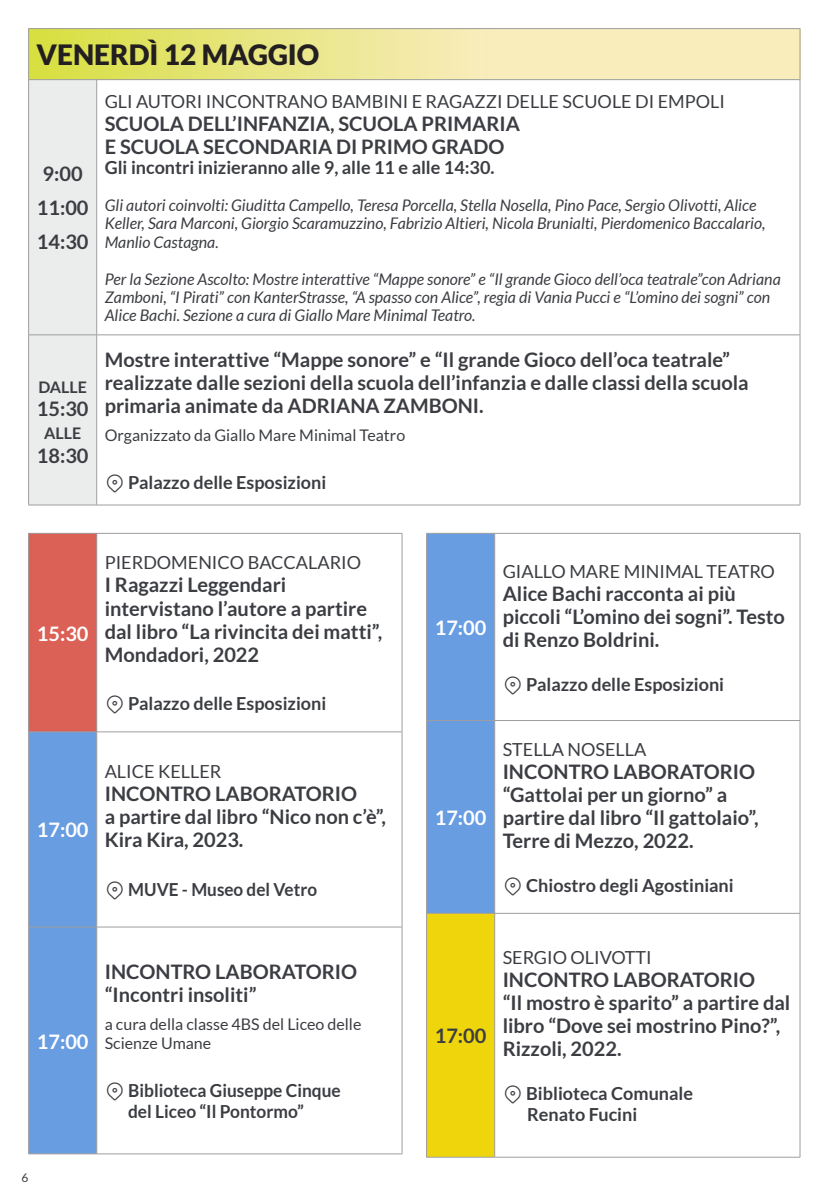
<style>
.page{position:relative;width:840px;height:1191px;background:#fff}
.page>*{position:absolute;margin:0;border:0;box-sizing:border-box;transform-origin:0 0}
.t1{font:900 28px "Lato";color:#231f20}
.t2{font:700 20px/23px "Lato";color:#3b3d42}
.t3{font:700 20px "Lato";color:#fff}
.t4{font:700 18px/20.6px "Lato";color:#3b3d42}
.t5{font:18px "Lato";color:#3b3d42}
.t6{font:700 18px/20.6px "Lato";color:#3b3d42;scale:.96 1}
.t7{font:700 18px "Lato";color:#3b3d42;scale:.95 1}
.t8{font:italic 16px/18.4px "Lato";color:#3b3d42}
.t9{font:16px/18.4px "Lato";color:#3b3d42}
.t10{font:700 16px "Lato";color:#3b3d42}
.t11{font:12px "Lato";color:#3b3d42}
</style>
<div class="page">
<div style="left:29px;top:533px;width:68px;height:199px;background:#db6157"></div>
<div style="left:29px;top:732px;width:67px;height:421px;background:#689de2"></div>
<hr style="left:28px;top:533px;width:69px;height:1px;background:#9d9ea0">
<hr style="left:28px;top:533px;width:1px;height:198px;background:#9d9ea0">
<hr style="left:97px;top:533px;width:305px;height:1px;background:#9d9ea0">
<hr style="left:96px;top:533px;width:1px;height:198px;background:#9d9ea0">
<hr style="left:401px;top:533px;width:1px;height:198px;background:#9d9ea0">
<hr style="left:28px;top:731px;width:69px;height:1px;background:#9d9ea0">
<hr style="left:28px;top:732px;width:1px;height:194px;background:#9d9ea0">
<hr style="left:97px;top:731px;width:305px;height:1px;background:#9d9ea0">
<hr style="left:96px;top:732px;width:1px;height:194px;background:#9d9ea0">
<hr style="left:401px;top:732px;width:1px;height:194px;background:#9d9ea0">
<hr style="left:28px;top:926px;width:69px;height:1px;background:#9d9ea0">
<hr style="left:28px;top:927px;width:1px;height:226px;background:#9d9ea0">
<hr style="left:97px;top:926px;width:305px;height:1px;background:#9d9ea0">
<hr style="left:96px;top:927px;width:1px;height:226px;background:#9d9ea0">
<hr style="left:401px;top:927px;width:1px;height:226px;background:#9d9ea0">
<hr style="left:28px;top:1153px;width:69px;height:1px;background:#9d9ea0">
<hr style="left:97px;top:1153px;width:305px;height:1px;background:#9d9ea0">
<svg style="left:29px;top:29px;width:770px;height:50px;background:#eee897"></svg>
<div style="left:29px;top:80px;width:67px;height:424px;background:#ebecec"></div>
<hr style="left:28px;top:80px;width:1px;height:254px;background:#9d9ea0">
<hr style="left:96px;top:80px;width:1px;height:254px;background:#9d9ea0">
<hr style="left:799px;top:80px;width:1px;height:254px;background:#9d9ea0">
<hr style="left:28px;top:334px;width:69px;height:1px;background:#9d9ea0">
<hr style="left:28px;top:335px;width:1px;height:170px;background:#9d9ea0">
<hr style="left:97px;top:334px;width:702px;height:1px;background:#9d9ea0">
<hr style="left:96px;top:335px;width:1px;height:170px;background:#9d9ea0">
<hr style="left:799px;top:335px;width:1px;height:170px;background:#9d9ea0">
<hr style="left:28px;top:504px;width:69px;height:1px;background:#9d9ea0">
<hr style="left:97px;top:504px;width:702px;height:1px;background:#9d9ea0">
<hr style="left:28px;top:28px;width:69px;height:1px;background:#9d9ea0">
<hr style="left:28px;top:29px;width:1px;height:50px;background:#9d9ea0">
<hr style="left:97px;top:28px;width:702px;height:1px;background:#9d9ea0">
<hr style="left:799px;top:29px;width:1px;height:50px;background:#9d9ea0">
<hr style="left:28px;top:79px;width:69px;height:1px;background:#9d9ea0">
<hr style="left:97px;top:79px;width:702px;height:1px;background:#9d9ea0">
<div style="left:427px;top:534px;width:67px;height:379px;background:#689de2"></div>
<div style="left:426px;top:913px;width:68px;height:244px;background:#efd50c"></div>
<hr style="left:426px;top:533px;width:68px;height:1px;background:#9d9ea0">
<hr style="left:426px;top:533px;width:1px;height:187px;background:#9d9ea0">
<hr style="left:494px;top:533px;width:305px;height:1px;background:#9d9ea0">
<hr style="left:494px;top:533px;width:1px;height:187px;background:#9d9ea0">
<hr style="left:799px;top:533px;width:1px;height:187px;background:#9d9ea0">
<hr style="left:426px;top:720px;width:68px;height:1px;background:#9d9ea0">
<hr style="left:426px;top:721px;width:1px;height:192px;background:#9d9ea0">
<hr style="left:494px;top:720px;width:305px;height:1px;background:#9d9ea0">
<hr style="left:494px;top:721px;width:1px;height:192px;background:#9d9ea0">
<hr style="left:799px;top:721px;width:1px;height:192px;background:#9d9ea0">
<hr style="left:426px;top:913px;width:68px;height:1px;background:#9d9ea0">
<hr style="left:426px;top:913px;width:1px;height:244px;background:#9d9ea0">
<hr style="left:494px;top:913px;width:305px;height:1px;background:#9d9ea0">
<hr style="left:494px;top:913px;width:1px;height:244px;background:#9d9ea0">
<hr style="left:799px;top:913px;width:1px;height:244px;background:#9d9ea0">
<hr style="left:426px;top:1156px;width:68px;height:1px;background:#9d9ea0">
<hr style="left:494px;top:1156px;width:305px;height:1px;background:#9d9ea0">
<h1 class="t1" style="left:37px;top:39px;width:284px">VENERDÌ 12 MAGGIO</h1>
<p class="t2" style="left:37px;top:157px;width:53px;line-height:34px">9:00<br>11:00<br>14:30</p>
<p class="t10" style="left:38px;top:378px;width:50px">DALLE</p>
<p class="t2" style="left:37px;top:397px;width:53px">15:30</p>
<p class="t10" style="left:44px;top:424px;width:39px">ALLE</p>
<p class="t2" style="left:37px;top:443px;width:53px">18:30</p>
<p class="t5" style="left:105px;top:91px;width:621px">GLI AUTORI INCONTRANO BAMBINI E RAGAZZI DELLE SCUOLE DI EMPOLI</p>
<p class="t2" style="left:105px;top:111px;width:416px">SCUOLA DELL’INFANZIA, SCUOLA PRIMARIA<br>E SCUOLA SECONDARIA DI PRIMO GRADO</p>
<p class="t4" style="left:105px;top:157px;width:391px">Gli incontri inizieranno alle 9, alle 11 e alle 14:30.</p>
<p class="t8" style="left:105px;top:196px;width:662px">Gli autori coinvolti: Giuditta Campello, Teresa Porcella, Stella Nosella, Pino Pace, Sergio Olivotti, Alice<br>Keller, Sara Marconi, Giorgio Scaramuzzino, Fabrizio Altieri, Nicola Brunialti, Pierdomenico Baccalario,<br>Manlio Castagna.</p>
<p class="t8" style="left:105px;top:270px;width:677px">Per la Sezione Ascolto: Mostre interattive “Mappe sonore” e “Il grande Gioco dell’oca teatrale”con Adriana<br>Zamboni, “I Pirati” con KanterStrasse, “A spasso con Alice”, regia di Vania Pucci e “L’omino dei sogni” con<br>Alice Bachi. Sezione a cura di Giallo Mare Minimal Teatro.</p>
<p class="t2" style="left:105px;top:347px;width:645px">Mostre interattive “Mappe sonore” e “Il grande Gioco dell’oca teatrale” realizzate dalle sezioni della scuola dell’infanzia e dalle classi della scuola primaria animate da ADRIANA ZAMBONI.</p>
<p class="t9" style="left:105px;top:425px;width:302px">Organizzato da Giallo Mare Minimal Teatro</p>
<p class="t4" style="left:128px;top:472px;width:199px">Palazzo delle Esposizioni</p>
<p class="t3" style="left:37px;top:622px;width:53px">15:30</p>
<p class="t5" style="left:105px;top:553px;width:258px">PIERDOMENICO BACCALARIO</p>
<p class="t2" style="left:105px;top:573px;width:279px">I Ragazzi Leggendari intervistano l’autore a partire dal libro “La rivincita dei matti”,<br>Mondadori, 2022</p>
<p class="t4" style="left:128px;top:693px;width:199px">Palazzo delle Esposizioni</p>
<p class="t3" style="left:37px;top:818px;width:53px">17:00</p>
<p class="t5" style="left:105px;top:761px;width:118px">ALICE KELLER</p>
<p class="t2" style="left:105px;top:781px;width:283px">INCONTRO LABORATORIO<br>a partire dal libro “Nico non c’è”,<br>Kira Kira, 2023.</p>
<p class="t7" style="left:128px;top:878px;width:200px">MUVE - Museo del Vetro</p>
<p class="t3" style="left:37px;top:1029px;width:53px">17:00</p>
<p class="t2" style="left:105px;top:960px;width:254px">INCONTRO LABORATORIO “Incontri insoliti”</p>
<p class="t9" style="left:105px;top:1015px;width:258px">a cura della classe 4BS del Liceo delle<br>Scienze Umane</p>
<p class="t6" style="left:128px;top:1080px;width:223px">Biblioteca Giuseppe Cinque del Liceo “Il Pontormo”</p>
<p class="t11" style="left:21px;top:1170px;width:8px">6</p>
<p class="t3" style="left:434px;top:616px;width:53px">17:00</p>
<p class="t5" style="left:502px;top:561px;width:273px">GIALLO MARE MINIMAL TEATRO</p>
<p class="t2" style="left:502px;top:582px;width:284px">Alice Bachi racconta ai più piccoli “L’omino dei sogni”. Testo di Renzo Boldrini.</p>
<p class="t4" style="left:526px;top:673px;width:199px">Palazzo delle Esposizioni</p>
<p class="t3" style="left:434px;top:806px;width:53px">17:00</p>
<p class="t5" style="left:502px;top:739px;width:145px">STELLA NOSELLA</p>
<p class="t2" style="left:502px;top:760px;width:257px">INCONTRO LABORATORIO “Gattolai per un giorno” a partire dal libro “Il gattolaio”,<br>Terre di Mezzo, 2022.</p>
<p class="t4" style="left:526px;top:875px;width:209px">Chiostro degli Agostiniani</p>
<p class="t2" style="left:434px;top:1024px;width:53px">17:00</p>
<p class="t5" style="left:502px;top:947px;width:150px">SERGIO OLIVOTTI</p>
<p class="t2" style="left:502px;top:968px;width:289px">INCONTRO LABORATORIO<br>“Il mostro è sparito” a partire dal libro “Dove sei mostrino Pino?”,<br>Rizzoli, 2022.</p>
<p class="t4" style="left:526px;top:1083px;width:168px">Biblioteca Comunale<br>Renato Fucini</p>
</div>
